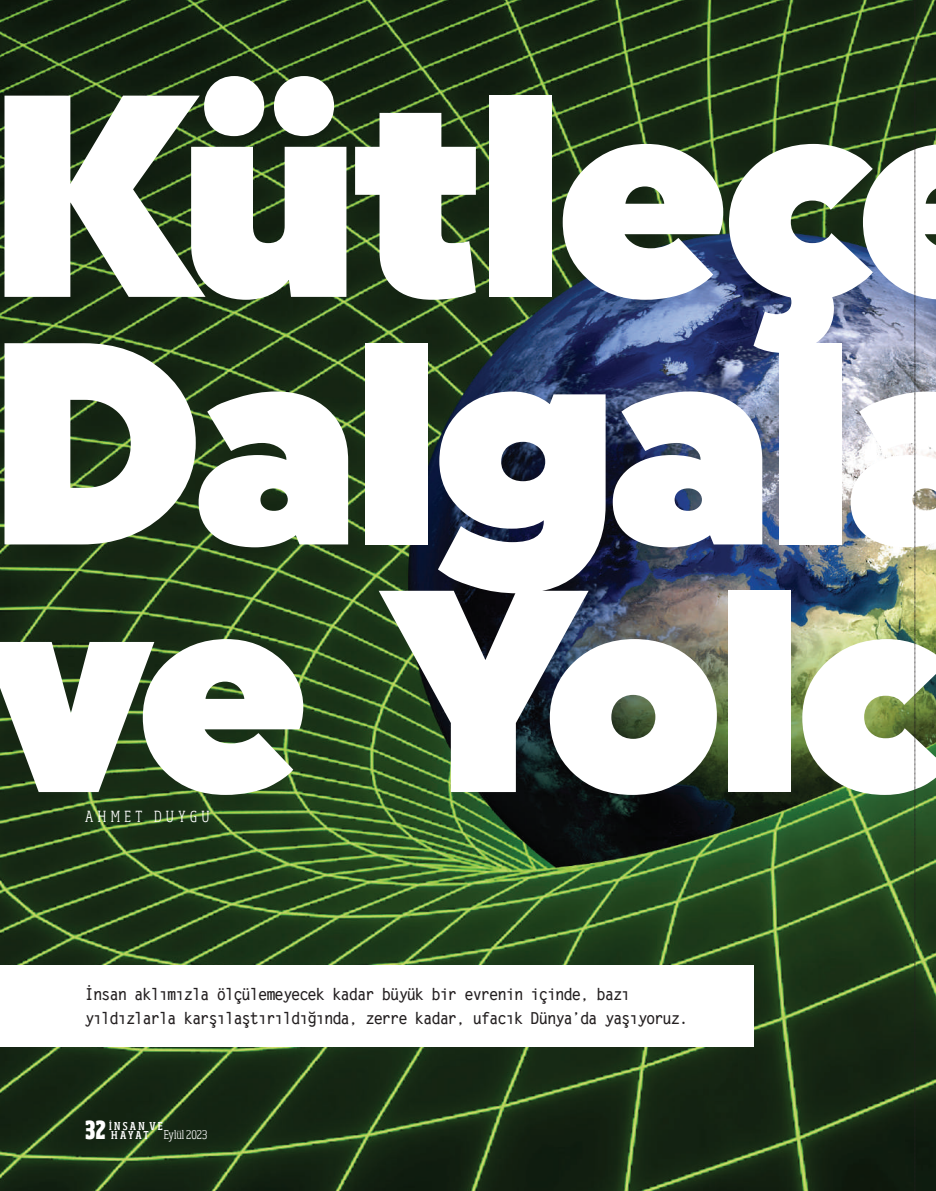
<style>
.page{position:relative;width:936px;height:1191px;background:#fff}
.page>*{position:absolute;margin:0;border:0;box-sizing:border-box;transform-origin:0 0}
.t1{font:900 287.4px/247.5px "Uniform";letter-spacing:-.03em;color:#fff}
.t2{font:24.75px "Soho Condensed Heavy Z";color:#fff}
.t3{font:700 16.5px/24px "Letter Gothic";color:#231f20}
.t4{font:15px "Soho Light Condensed Z";letter-spacing:.3em;color:#fff}
.t5{font:11.85px "Soho Light Condensed Z";color:#fff}
.t6{font:10.65px "Soho Condensed Medium Z";letter-spacing:.195em;color:#fff}
</style>
<div class="page">
<img style="left:0;top:0;width:935px;height:1191px">
<svg style="left:914px;top:0;width:1px;height:1191px"></svg>
<div style="left:0;top:964px;width:753px;height:82px;background:#fff"></div>
<h1 class="t1" style="left:-13px;top:69px;width:1027px">Kütleç<br>Dalgala ve Yolc</h1>
<p class="t4" style="left:85px;top:807px;width:126px">AHMET DUYGU</p>
<p class="t3" style="left:85px;top:982px;width:604px">İnsan aklımızla ölçülemeyecek kadar büyük bir evrenin içinde, bazı yıldızlarla karşılaştırıldığında, zerre kadar, ufacık Dünya’da yaşıyoruz.</p>
<p class="t6" style="left:109px;top:1119px;width:55px">İNSAN VE</p>
<h2 class="t2" style="left:85px;top:1113px;width:23px">32</h2>
<p class="t6" style="left:111px;top:1128px;width:39px">HAYAT</p>
<p class="t5" style="left:164px;top:1127px;width:45px">Eylül 2023</p>
</div>
